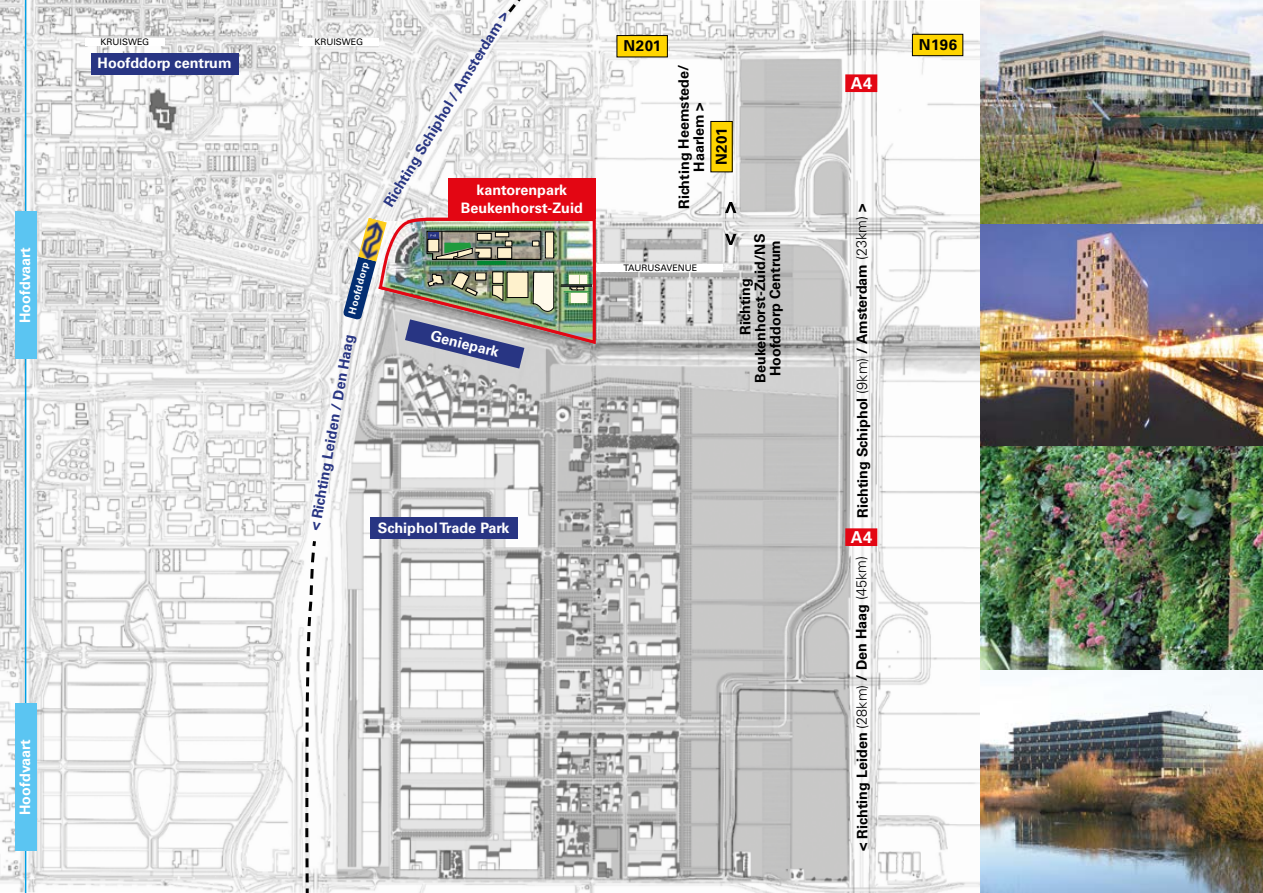
<style>
.page{position:relative;width:1263px;height:893px;background:#fff}
.page>*{position:absolute;margin:0;border:0;box-sizing:border-box;transform-origin:0 0}
.t1{font:700 16.5px "Univers LT";color:#fff}
.t2{font:700 15px "Univers LT";letter-spacing:.04em;color:#000}
.t3{font:700 14.4px/15px "Univers LT";letter-spacing:-.005em;color:#000;text-align:center}
.t4{font:700 14.4px/17.2px "Univers LT";color:#fff;text-align:center}
.t5{font:700 14.4px "Univers LT";color:#283583}
.t6{font:700 9.9px "Univers LT";color:#fff}
.t7{font:9px "Univers LT";color:#000}
.s1{font-weight:300}
</style>
<div class="page">
<img style="left:0;top:0;width:980px;height:893px">
<svg style="left:304px;top:538px;width:14px;height:355px"></svg>
<div style="left:845px;top:528px;width:32px;height:18px;background:#e30613"></div>
<div style="left:845px;top:74px;width:32px;height:18px;background:#e30613"></div>
<div style="left:711px;top:121px;width:21px;height:51px;background:#ffd500"></div>
<div style="left:91px;top:53px;width:147px;height:21px;background:#283583"></div>
<div style="left:370px;top:518px;width:147px;height:21px;background:#283583"></div>
<hr style="left:25px;top:0;width:1px;height:893px;background:#009fe3">
<div style="left:15px;top:212px;width:21px;height:147px;background:#5bc5f2"></div>
<div style="left:15px;top:703px;width:21px;height:147px;background:#5bc5f2"></div>
<img style="left:980px;top:0;width:283px;height:893px">
<div style="left:598px;top:264px;width:125px;height:8px;background:#fff"></div>
<svg style="left:505px;top:0;width:43px;height:16px"></svg>
<div style="left:448px;top:179px;width:147px;height:40px;background:#e30613"></div>
<div style="left:299px;top:38px;width:79px;height:8px;background:#fff"></div>
<div style="left:85px;top:38px;width:80px;height:8px;background:#fff"></div>
<div style="left:617px;top:36px;width:50px;height:21px;background:#ffd500"></div>
<div style="left:617px;top:35px;width:51px;height:22px;border:1px solid #000"></div>
<div style="left:912px;top:34px;width:51px;height:22px;background:#ffd500"></div>
<div style="left:912px;top:34px;width:51px;height:22px;border:1px solid #000"></div>
<svg style="left:725px;top:234px;width:11px;height:11px"></svg>
<svg style="left:725px;top:202px;width:11px;height:11px"></svg>
<img style="left:343px;top:219px;width:255px;height:150px">
<img style="left:358px;top:218px;width:29px;height:43px">
<p class="t4" style="left:17px;top:323px;width:77px;rotate:-90deg">Hoofdvaart</p>
<p class="t4" style="left:17px;top:815px;width:77px;rotate:-90deg">Hoofdvaart</p>
<p class="t5" style="left:381px;top:201px;width:228px;rotate:-59deg">Richting Schiphol / Amsterdam &gt;</p>
<p class="t7" style="left:101px;top:36px;width:50px">KRUISWEG</p>
<p class="t7" style="left:314px;top:36px;width:50px">KRUISWEG</p>
<p class="t2" style="left:623px;top:37px;width:39px">N201</p>
<p class="t2" style="left:919px;top:36px;width:40px">N196</p>
<p class="t3" style="left:676px;top:209px;width:146px;rotate:-90deg">Richting Heemstede/<br>Haarlem &gt;</p>
<p class="t3" style="left:738px;top:383px;width:151px;rotate:-90deg">Richting<br>Beukenhorst-Zuid/NS<br>Hoofddorp Centrum</p>
<p class="t4" style="left:98px;top:55px;width:136px">Hoofddorp centrum</p>
<p class="t1" style="left:851px;top:74px;width:23px">A4</p>
<p class="t2" style="left:713px;top:165px;width:39px;rotate:-90deg">N201</p>
<p class="t4" style="left:461px;top:182px;width:123px">kantorenpark<br>Beukenhorst-Zuid</p>
<p class="t3" style="left:855px;top:518px;width:316px;rotate:-90deg">Richting Schiphol <span class="s1">(9km)</span> / Amsterdam <span class="s1">(23km)</span> &gt;</p>
<p class="t6" style="left:346px;top:312px;width:54px;rotate:-75deg">Hoofddorp</p>
<p class="t7" style="left:623px;top:263px;width:75px">TAURUSAVENUE</p>
<p class="t4" style="left:433px;top:327px;width:71px;rotate:14deg">Geniepark</p>
<p class="t5" style="left:306px;top:529px;width:201px;rotate:-80deg">&lt; Richting Leiden / Den Haag</p>
<p class="t4" style="left:378px;top:519px;width:133px">Schiphol Trade Park</p>
<p class="t1" style="left:851px;top:528px;width:23px">A4</p>
<p class="t3" style="left:855px;top:851px;width:297px;rotate:-90deg">&lt; Richting Leiden <span class="s1">(28km)</span> / Den Haag <span class="s1">(45km)</span></p>
</div>
